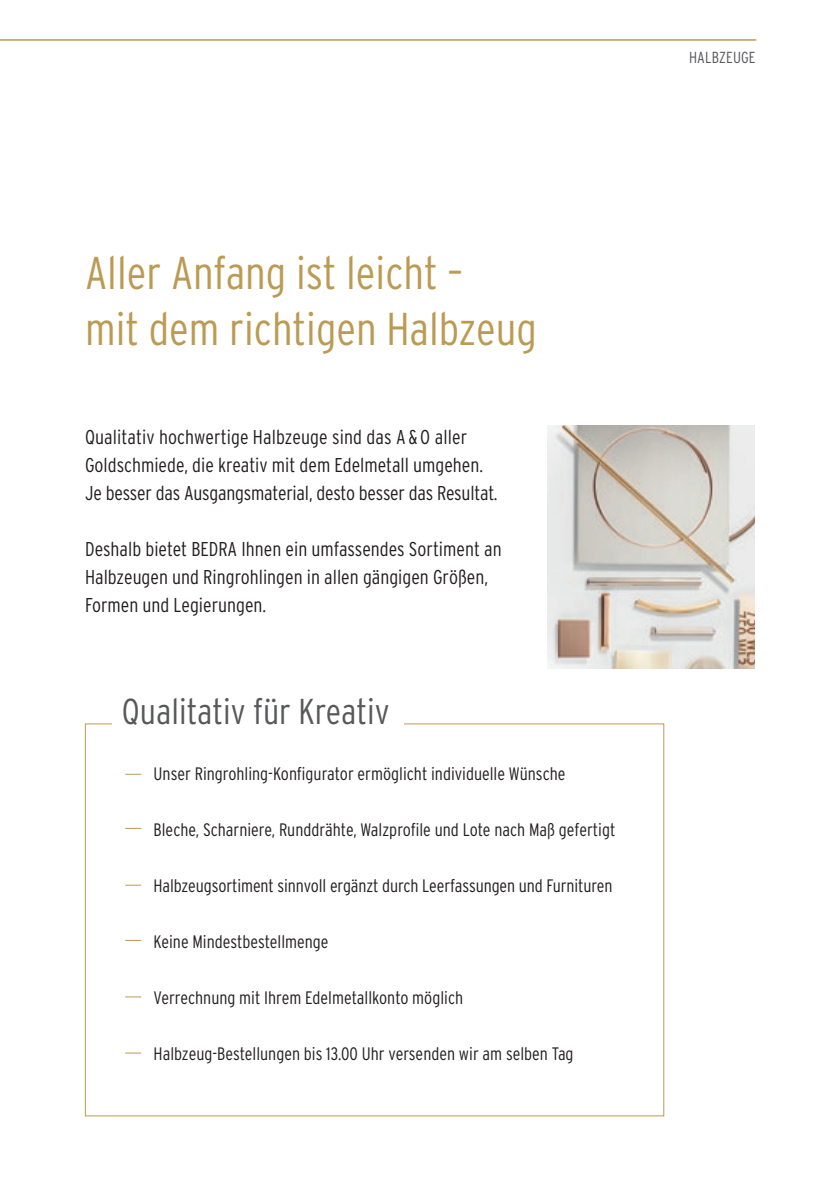
<style>
.page{position:relative;width:840px;height:1191px;background:#fff}
.page>*{position:absolute;margin:0;border:0;box-sizing:border-box;transform-origin:0 0}
.t1{font:300 46px/56px "Interstate Condensed";color:#bb9b53}
.t2{font:300 36px "Interstate Condensed";color:#57585a}
.t3{font:300 condensed 20px/28px "Interstate";color:#231f20}
.t4{font:300 condensed 18px "Interstate";color:#231f20}
.t5{font:300 condensed 16px "Interstate";letter-spacing:.01em;color:#57585a}
</style>
<div class="page">
<svg style="left:125px;top:774px;width:16px;height:1px"></svg>
<svg style="left:125px;top:828px;width:16px;height:1px"></svg>
<svg style="left:125px;top:885px;width:16px;height:1px"></svg>
<svg style="left:125px;top:940px;width:16px;height:1px"></svg>
<svg style="left:125px;top:996px;width:16px;height:1px"></svg>
<svg style="left:125px;top:1052px;width:16px;height:1px"></svg>
<hr style="left:0;top:40px;width:755px;height:1px;background:#bb9b53">
<img style="left:547px;top:425px;width:207px;height:243px">
<p class="t5" style="left:688px;top:48px;width:68px">HALBZEUGE</p>
<h1 class="t1" style="left:85px;top:245px;width:453px">Aller Anfang ist leicht –<br>mit dem richtigen Halbzeug</h1>
<p class="t3" style="left:85px;top:422px;width:414px">Qualitativ hochwertige Halbzeuge sind das A &amp; O aller<br>Goldschmiede, die kreativ mit dem Edelmetall umgehen.<br>Je besser das Ausgangsmaterial, desto besser das Resultat.</p>
<p class="t3" style="left:85px;top:534px;width:418px">Deshalb bietet BEDRA Ihnen ein umfassendes Sortiment an<br>Halbzeugen und Ringrohlingen in allen gängigen Größen,<br>Formen und Legierungen.</p>
<h2 class="t2" style="left:122px;top:690px;width:269px">Qualitativ für Kreativ</h2>
<p class="t4" style="left:153px;top:763px;width:413px">Unser Ringrohling-Konfigurator ermöglicht individuelle Wünsche</p>
<p class="t4" style="left:153px;top:819px;width:463px">Bleche, Scharniere, Runddrähte, Walzprofile und Lote nach Maß gefertigt</p>
<p class="t4" style="left:153px;top:876px;width:460px">Halbzeugsortiment sinnvoll ergänzt durch Leerfassungen und Furnituren</p>
<p class="t4" style="left:153px;top:931px;width:176px">Keine Mindestbestellmenge</p>
<p class="t4" style="left:153px;top:987px;width:311px">Verrechnung mit Ihrem Edelmetallkonto möglich</p>
<p class="t4" style="left:153px;top:1043px;width:421px">Halbzeug-Bestellungen bis 13.00 Uhr versenden wir am selben Tag</p>
</div>
